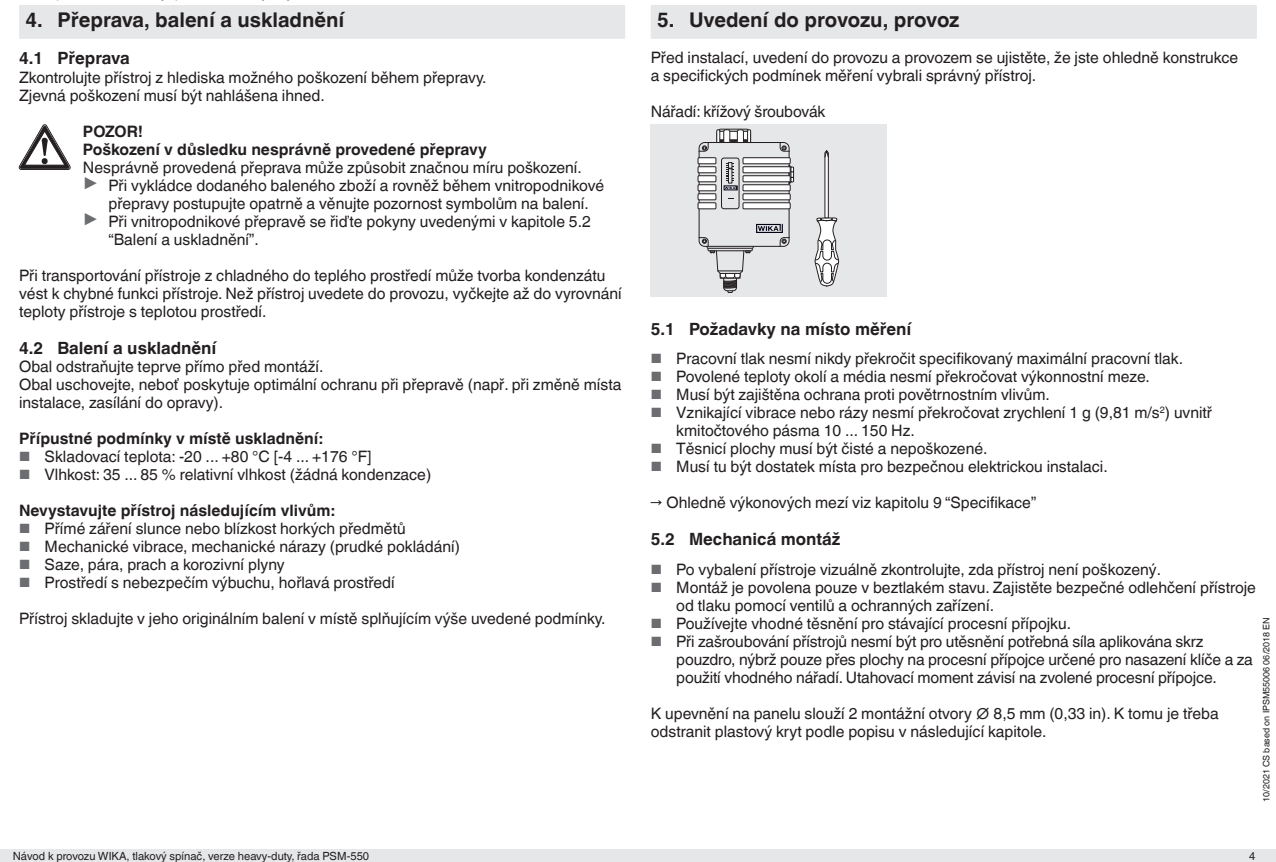
<style>
.page{position:relative;width:1276px;height:862px;background:#fff}
.page>*{position:absolute;margin:0;border:0;box-sizing:border-box;transform-origin:0 0}
.t1{font:700 20.25px "Helvetica World";color:#231f20}
.t2{font:700 16.88px "Helvetica World";color:#231f20}
.t3{font:15.75px/18px "Helvetica World";color:#231f20}
.t4{font:700 15.75px/18px "Helvetica World";color:#231f20}
.t5{font:11.25px "Helvetica World";color:#231f20}
.t6{font:9px "Helvetica World";color:#231f20}
.s1{font-size:20.03px;color:#6c6d70}
.s2{font-size:13.28px;color:#6c6d70}
</style>
<div class="page">
<div style="left:0;top:848px;width:1276px;height:13px;background:#e6e7e9"></div>
<div style="left:19px;top:5px;width:606px;height:34px;background:#e6e7e9"></div>
<svg style="left:19px;top:125px;width:51px;height:44px"></svg>
<div style="left:651px;top:5px;width:605px;height:34px;background:#e6e7e9"></div>
<div style="left:651px;top:125px;width:236px;height:172px;background:#e6e7e9"></div>
<svg style="left:814px;top:150px;width:25px;height:136px"></svg>
<svg style="left:716px;top:129px;width:35px;height:13px"></svg>
<div style="left:699px;top:142px;width:90px;height:104px;border:1px solid #231f20;border-radius:6px"></div>
<div style="left:721px;top:158px;width:18px;height:51px;border:1px solid #231f20;border-radius:2px"></div>
<div style="left:698px;top:158px;width:18px;height:6px;background:#fff"></div>
<div style="left:698px;top:157px;width:18px;height:7px;border:1px solid #231f20"></div>
<div style="left:743px;top:158px;width:47px;height:6px;background:#fff"></div>
<div style="left:743px;top:157px;width:47px;height:7px;border:1px solid #231f20"></div>
<div style="left:698px;top:167px;width:18px;height:6px;background:#fff"></div>
<div style="left:698px;top:166px;width:18px;height:7px;border:1px solid #231f20"></div>
<div style="left:743px;top:167px;width:47px;height:6px;background:#fff"></div>
<div style="left:743px;top:166px;width:47px;height:7px;border:1px solid #231f20"></div>
<div style="left:698px;top:176px;width:18px;height:6px;background:#fff"></div>
<div style="left:698px;top:175px;width:18px;height:7px;border:1px solid #231f20"></div>
<div style="left:743px;top:176px;width:47px;height:6px;background:#fff"></div>
<div style="left:743px;top:175px;width:47px;height:7px;border:1px solid #231f20"></div>
<div style="left:698px;top:185px;width:18px;height:6px;background:#fff"></div>
<div style="left:698px;top:184px;width:18px;height:7px;border:1px solid #231f20"></div>
<div style="left:743px;top:185px;width:47px;height:6px;background:#fff"></div>
<div style="left:743px;top:184px;width:47px;height:7px;border:1px solid #231f20"></div>
<div style="left:698px;top:194px;width:18px;height:6px;background:#fff"></div>
<div style="left:698px;top:193px;width:18px;height:7px;border:1px solid #231f20"></div>
<div style="left:743px;top:194px;width:47px;height:6px;background:#fff"></div>
<div style="left:743px;top:193px;width:47px;height:7px;border:1px solid #231f20"></div>
<div style="left:698px;top:203px;width:18px;height:6px;background:#fff"></div>
<div style="left:698px;top:202px;width:18px;height:7px;border:1px solid #231f20"></div>
<div style="left:743px;top:203px;width:47px;height:6px;background:#fff"></div>
<div style="left:743px;top:202px;width:47px;height:7px;border:1px solid #231f20"></div>
<svg style="left:698px;top:142px;width:10px;height:10px"></svg>
<svg style="left:779px;top:142px;width:11px;height:10px"></svg>
<svg style="left:698px;top:222px;width:92px;height:70px"></svg>
<div style="left:728px;top:162px;width:4px;height:21px;border:1px solid #231f20"></div>
<svg style="left:723px;top:163px;width:14px;height:27px"></svg>
<svg style="left:788px;top:165px;width:6px;height:19px"></svg>
<p class="t1" style="left:26px;top:8px;width:320px">4. Přeprava, balení a uskladnění</p>
<p class="t2" style="left:19px;top:49px;width:112px">4.1 Přeprava</p>
<p class="t3" style="left:19px;top:68px;width:469px">Zkontrolujte přístroj z hlediska možného poškození během přepravy.<br>Zjevná poškození musí být nahlášena ihned.</p>
<p class="t4" style="left:83px;top:122px;width:405px">POZOR!<br>Poškození v důsledku nesprávně provedené přepravy</p>
<p class="t3" style="left:83px;top:158px;width:500px">Nesprávně provedená přeprava může způsobit značnou míru poškození.</p>
<p class="t3" style="left:83px;top:176px;width:523px"><span class="s1">▶</span> Při vykládce dodaného baleného zboží a rovněž během vnitropodnikové</p>
<p class="t3" style="left:108px;top:194px;width:482px">přepravy postupujte opatrně a věnujte pozornost symbolům na balení.</p>
<p class="t3" style="left:83px;top:212px;width:509px"><span class="s1">▶</span> Při vnitropodnikové přepravě se řiďte pokyny uvedenými v kapitole 5.2</p>
<p class="t3" style="left:108px;top:230px;width:152px">“Balení a uskladnění”.</p>
<p class="t3" style="left:19px;top:266px;width:604px">Při transportování přístroje z chladného do teplého prostředí může tvorba kondenzátu vést k chybné funkci přístroje. Než přístroj uvedete do provozu, vyčkejte až do vyrovnání teploty přístroje s teplotou prostředí.</p>
<p class="t2" style="left:19px;top:338px;width:199px">4.2 Balení a uskladnění</p>
<p class="t3" style="left:19px;top:357px;width:604px">Obal odstraňujte teprve přímo před montáží.<br>Obal uschovejte, neboť poskytuje optimální ochranu při přepravě (např. při změně místa instalace, zasílání do opravy).</p>
<p class="t4" style="left:19px;top:429px;width:305px">Přípustné podmínky v místě uskladnění:</p>
<p class="t3" style="left:19px;top:447px;width:354px"><span class="s2">■</span> Skladovací teplota: -20 ... +80 °C [-4 ... +176 °F]</p>
<p class="t3" style="left:19px;top:465px;width:413px"><span class="s2">■</span> Vlhkost: 35 ... 85 % relativní vlhkost (žádná kondenzace)</p>
<p class="t4" style="left:19px;top:501px;width:317px">Nevystavujte přístroj následujícím vlivům:</p>
<p class="t3" style="left:19px;top:519px;width:388px"><span class="s2">■</span> Přímé záření slunce nebo blízkost horkých předmětů</p>
<p class="t3" style="left:19px;top:537px;width:442px"><span class="s2">■</span> Mechanické vibrace, mechanické nárazy (prudké pokládání)</p>
<p class="t3" style="left:19px;top:555px;width:267px"><span class="s2">■</span> Saze, pára, prach a korozivní plyny</p>
<p class="t3" style="left:19px;top:573px;width:377px"><span class="s2">■</span> Prostředí s nebezpečím výbuchu, hořlavá prostředí</p>
<p class="t3" style="left:19px;top:609px;width:588px">Přístroj skladujte v jeho originálním balení v místě splňujícím výše uvedené podmínky.</p>
<p class="t5" style="left:13px;top:848px;width:358px">Návod k provozu WIKA, tlakový spínač, verze heavy-duty, řada PSM-550</p>
<p class="t1" style="left:657px;top:8px;width:304px">5. Uvedení do provozu, provoz</p>
<p class="t3" style="left:651px;top:49px;width:589px">Před instalací, uvedení do provozu a provozem se ujistěte, že jste ohledně konstrukce a specifických podmínek měření vybrali správný přístroj.</p>
<p class="t3" style="left:651px;top:103px;width:176px">Nářadí: křížový šroubovák</p>
<p class="t2" style="left:651px;top:319px;width:262px">5.1 Požadavky na místo měření</p>
<p class="t3" style="left:651px;top:349px;width:534px"><span class="s2">■</span> Pracovní tlak nesmí nikdy překročit specifikovaný maximální pracovní tlak.</p>
<p class="t3" style="left:651px;top:367px;width:500px"><span class="s2">■</span> Povolené teploty okolí a média nesmí překročovat výkonnostní meze.</p>
<p class="t3" style="left:651px;top:385px;width:400px"><span class="s2">■</span> Musí být zajištěna ochrana proti povětrnostním vlivům.</p>
<p class="t3" style="left:676px;top:403px;width:537px;text-indent:-26px"><span class="s2">■</span> Vznikající vibrace nebo rázy nesmí překročovat zrychlení 1 g (9,81 m/s<sup>2</sup>) uvnitř kmitočtového pásma 10 ... 150 Hz.</p>
<p class="t3" style="left:651px;top:439px;width:338px"><span class="s2">■</span> Těsnicí plochy musí být čisté a nepoškozené.</p>
<p class="t3" style="left:651px;top:457px;width:458px"><span class="s2">■</span> Musí tu být dostatek místa pro bezpečnou elektrickou instalaci.</p>
<p class="t3" style="left:651px;top:493px;width:387px">→ Ohledně výkonových mezí viz kapitolu 9 “Specifikace”</p>
<p class="t2" style="left:651px;top:529px;width:191px">5.2 Mechanicá montáž</p>
<p class="t3" style="left:651px;top:560px;width:512px"><span class="s2">■</span> Po vybalení přístroje vizuálně zkontrolujte, zda přístroj není poškozený.</p>
<p class="t3" style="left:676px;top:578px;width:581px;text-indent:-26px"><span class="s2">■</span> Montáž je povolena pouze v beztlakém stavu. Zajistěte bezpečné odlehčení přístroje od tlaku pomocí ventilů a ochranných zařízení.</p>
<p class="t3" style="left:651px;top:614px;width:422px"><span class="s2">■</span> Používejte vhodné těsnění pro stávající procesní přípojku.</p>
<p class="t3" style="left:676px;top:632px;width:578px;text-indent:-26px"><span class="s2">■</span> Při zašroubování přístrojů nesmí být pro utěsnění potřebná síla aplikována skrz pouzdro, nýbrž pouze přes plochy na procesní přípojce určené pro nasazení klíče a za použití vhodného nářadí. Utahovací moment závisí na zvolené procesní přípojce.</p>
<p class="t3" style="left:651px;top:704px;width:569px">K upevnění na panelu slouží 2 montážní otvory ∅ 8,5 mm (0,33 in). K tomu je třeba odstranit plastový kryt podle popisu v následující kapitole.</p>
<p class="t6" style="left:1261px;top:801px;width:186px;rotate:-90deg">10/2021 CS based on IPSM55006 06/2018 EN</p>
<p class="t5" style="left:1249px;top:848px;width:8px">4</p>
</div>
